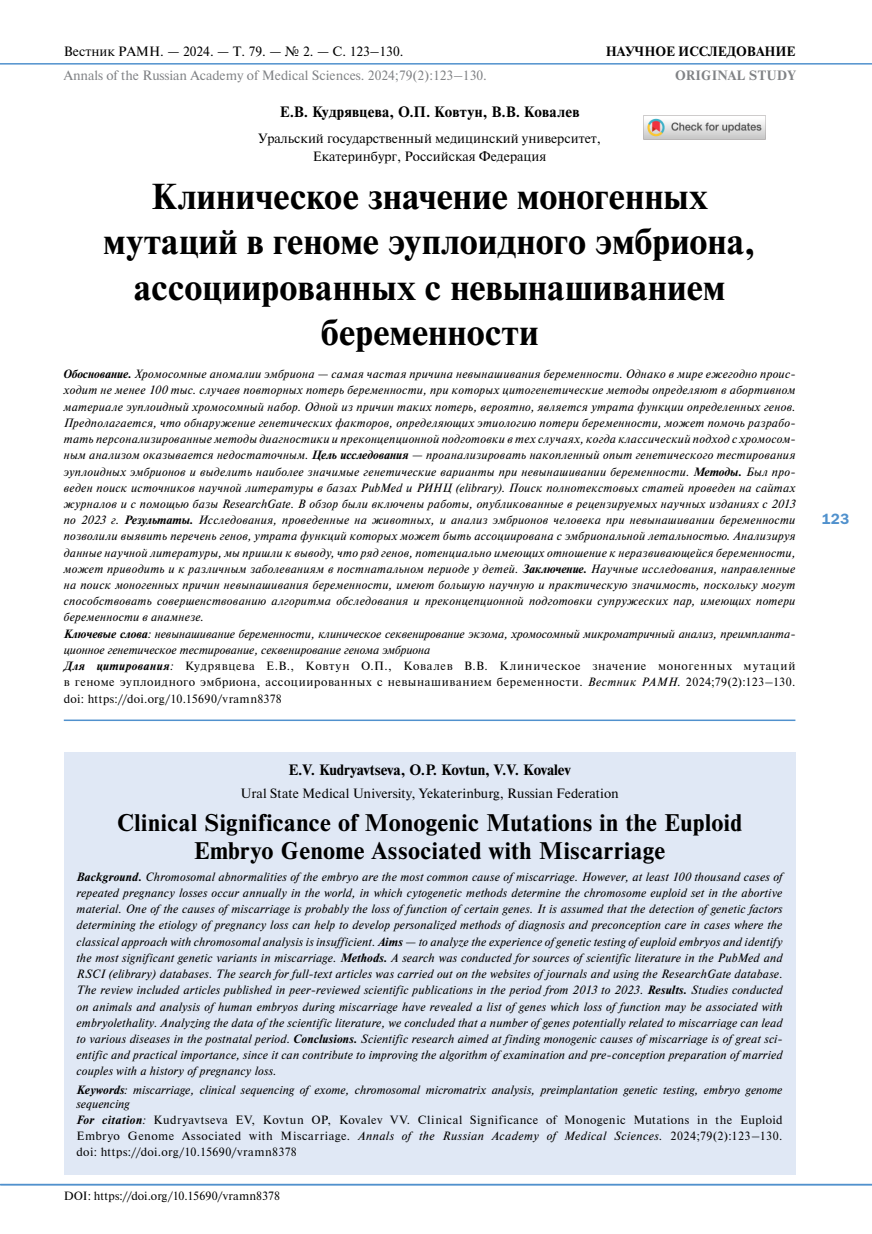
<style>
.page{position:relative;width:872px;height:1234px;background:#fff}
.page>*{position:absolute;margin:0;border:0;box-sizing:border-box;transform-origin:0 0}
.t1{font:700 36px/45px "Newton";letter-spacing:.01em;color:#000;text-align:center}
.t2{font:700 24px/28.8px "Newton";letter-spacing:.02em;color:#000;text-align:center}
.t3{font:700 15px "Newton";color:#000}
.t4{font:15px "Franklin Gothic Demi C";color:#5091cd}
.t5{font:13.5px/18px "Newton";color:#000;text-align:center}
.t6{font:13.5px "Newton";color:#808285}
.t7{font:700 13.5px "Newton";color:#000}
.t8{font:700 13.5px "Newton";letter-spacing:.02em;color:#808285}
.t9{font:italic 12px/16.2px "Newton";letter-spacing:.025em;color:#000}
.t10{font:12px/16.2px "Newton";letter-spacing:.025em;color:#000;text-align:justify}
.t11{font:italic 12px/14.4px "Newton";letter-spacing:.005em;color:#000}
.t12{font:12px "Newton";letter-spacing:.005em;color:#000}
.s1{font-weight:700}
.s2{font-style:normal}
.s3{font-weight:700;font-style:italic}
.s4{font-style:italic}
</style>
<div class="page">
<hr style="left:0;top:63px;width:872px;height:2px;background:#5091cd">
<hr style="left:0;top:1183px;width:872px;height:1px;background:#5091cd">
<hr style="left:64px;top:719px;width:731px;height:2px;background:#5091cd">
<div style="left:64px;top:751px;width:731px;height:423px;background:#e0e8f5"></div>
<img style="left:644px;top:115px;width:121px;height:25px">
<p class="t5" style="left:64px;top:42px;width:341px">Вестник РАМН. — 2024. — Т. 79. — № 2. — С. 123–130.</p>
<p class="t7" style="left:605px;top:43px;width:191px">НАУЧНОЕ ИССЛЕДОВАНИЕ</p>
<p class="t6" style="left:64px;top:66px;width:424px">Annals of the Russian Academy of Medical Sciences. 2024;79(2):123–130.</p>
<p class="t8" style="left:675px;top:67px;width:122px">ORIGINAL STUDY</p>
<p class="t3" style="left:280px;top:102px;width:301px">Е.В. Кудрявцева, О.П. Ковтун, В.В. Ковалев</p>
<p class="t5" style="left:258px;top:129px;width:344px">Уральский государственный медицинский университет,<br>Екатеринбург, Российская Федерация</p>
<h1 class="t1" style="left:103px;top:175px;width:654px">Клиническое значение моногенных мутаций в геноме эуплоидного эмбриона, ассоциированных с невынашиванием беременности</h1>
<p class="t9" style="left:64px;top:366px;width:733px"><span class="s1">Обоснование.</span> Хромосомные аномалии эмбриона — самая частая причина невынашивания беременности. Однако в мире ежегодно проис&shy;ходит не менее 100 тыс. случаев повторных потерь беременности, при которых цитогенетические методы определяют в абортивном материале эуплоидный хромосомный набор. Одной из причин таких потерь, вероятно, является утрата функции определенных генов.<br>Предполагается, что обнаружение генетических факторов, определяющих этиологию потери беременности, может помочь разрабо&shy;тать персонализированные методы диагностики и преконцепционной подготовки в тех случаях, когда классический подход с хромосом&shy;ным анализом оказывается недостаточным. <span class="s1">Цель исследования</span> — проанализировать накопленный опыт генетического тестирования эуплоидных эмбрионов и выделить наиболее значимые генетические варианты при невынашивании беременности. <span class="s1">Методы.</span> Был про&shy;веден поиск источников научной литературы в базах PubMed и РИНЦ (elibrary). Поиск полнотекстовых статей проведен на сайтах журналов и с помощью базы ResearchGate. В обзор были включены работы, опубликованные в рецензируемых научных изданиях с 2013 по 2023 г. <span class="s1">Результаты.</span> Исследования, проведенные на животных, и анализ эмбрионов человека при невынашивании беременности позволили выявить перечень генов, утрата функций которых может быть ассоциирована с эмбриональной летальностью. Анализируя данные научной литературы, мы пришли к выводу, что ряд генов, потенциально имеющих отношение к неразвивающейся беременности, может приводить и к различным заболеваниям в постнатальном периоде у детей. <span class="s1">Заключение.</span> Научные исследования, направленные на поиск моногенных причин невынашивания беременности, имеют большую научную и практическую значимость, поскольку могут способствовать совершенствованию алгоритма обследования и преконцепционной подготовки супружеских пар, имеющих потери беременности в анамнезе.<br><span class="s1">Ключевые слова</span>: невынашивание беременности, клиническое секвенирование экзома, хромосомный микроматричный анализ, преимпланта&shy;ционное генетическое тестирование, секвенирование генома эмбриона<br><span class="s1">Для цитирования</span>: <span class="s2">Кудрявцева Е.В., Ковтун О.П., Ковалев В.В. Клиническое значение моногенных мутаций в геноме эуплоидного эмбриона, ассоциированных с невынашиванием беременности.</span> Вестник РАМН. <span class="s2">2024;79(2):123–130. doi: https://doi.org/10.15690/vramn8378</span></p>
<p class="t3" style="left:288px;top:760px;width:284px">E.V. Kudryavtseva, O.P. Kovtun, V.V. Kovalev</p>
<p class="t5" style="left:240px;top:783px;width:380px">Ural State Medical University, Yekaterinburg, Russian Federation</p>
<h2 class="t2" style="left:117px;top:808px;width:626px">Clinical Significance of Monogenic Mutations in the Euploid<br>Embryo Genome Associated with Miscarriage</h2>
<p class="t9" style="left:77px;top:868px;width:707px;text-align:justify"><span class="s1">Background.</span> Chromosomal abnormalities of the embryo are the most common cause of miscarriage. However, at least 100 thousand cases of repeated pregnancy losses occur annually in the world, in which cytogenetic methods determine the chromosome euploid set in the abortive material. One of the causes of miscarriage is probably the loss of function of certain genes. It is assumed that the detection of genetic factors determining the etiology of pregnancy loss can help to develop personalized methods of diagnosis and preconception care in cases where the classical approach with chromosomal analysis is insufficient. <span class="s1">Aims</span> — to analyze the experience of genetic testing of euploid embryos and identify the most significant genetic variants in miscarriage. <span class="s1">Methods.</span> A search was conducted for sources of scientific literature in the PubMed and RSCI (elibrary) databases. The search for full-text articles was carried out on the websites of journals and using the ResearchGate database.<br>The review included articles published in peer-reviewed scientific publications in the period from 2013 to 2023. <span class="s1">Results.</span> Studies conducted on animals and analysis of human embryos during miscarriage have revealed a list of genes which loss of function may be associated with embryolethality. Analyzing the data of the scientific literature, we concluded that a number of genes potentially related to miscarriage can lead to various diseases in the postnatal period. <span class="s1">Conclusions.</span> Scientific research aimed at finding monogenic causes of miscarriage is of great sci&shy;entific and practical importance, since it can contribute to improving the algorithm of examination and pre-conception preparation of married couples with a history of pregnancy loss.</p>
<p class="t11" style="left:77px;top:1082px;width:707px"><span class="s1">Keywords</span>: miscarriage, clinical sequencing of exome, chromosomal micromatrix analysis, preimplantation genetic testing, embryo genome sequencing</p>
<p class="t10" style="left:77px;top:1111px;width:707px"><span class="s3">For citation</span><span class="s4">:</span> Kudryavtseva EV, Kovtun OP, Kovalev VV. Clinical Significance of Monogenic Mutations in the Euploid Embryo Genome Associated with Miscarriage. <span class="s4">Annals of the Russian Academy of Medical Sciences.</span> 2024;79(2):123–130. doi: https://doi.org/10.15690/vramn8378</p>
<p class="t12" style="left:64px;top:1187px;width:218px">DOI: https://doi.org/10.15690/vramn8378</p>
<p class="t4" style="left:821px;top:510px;width:29px">123</p>
</div>
